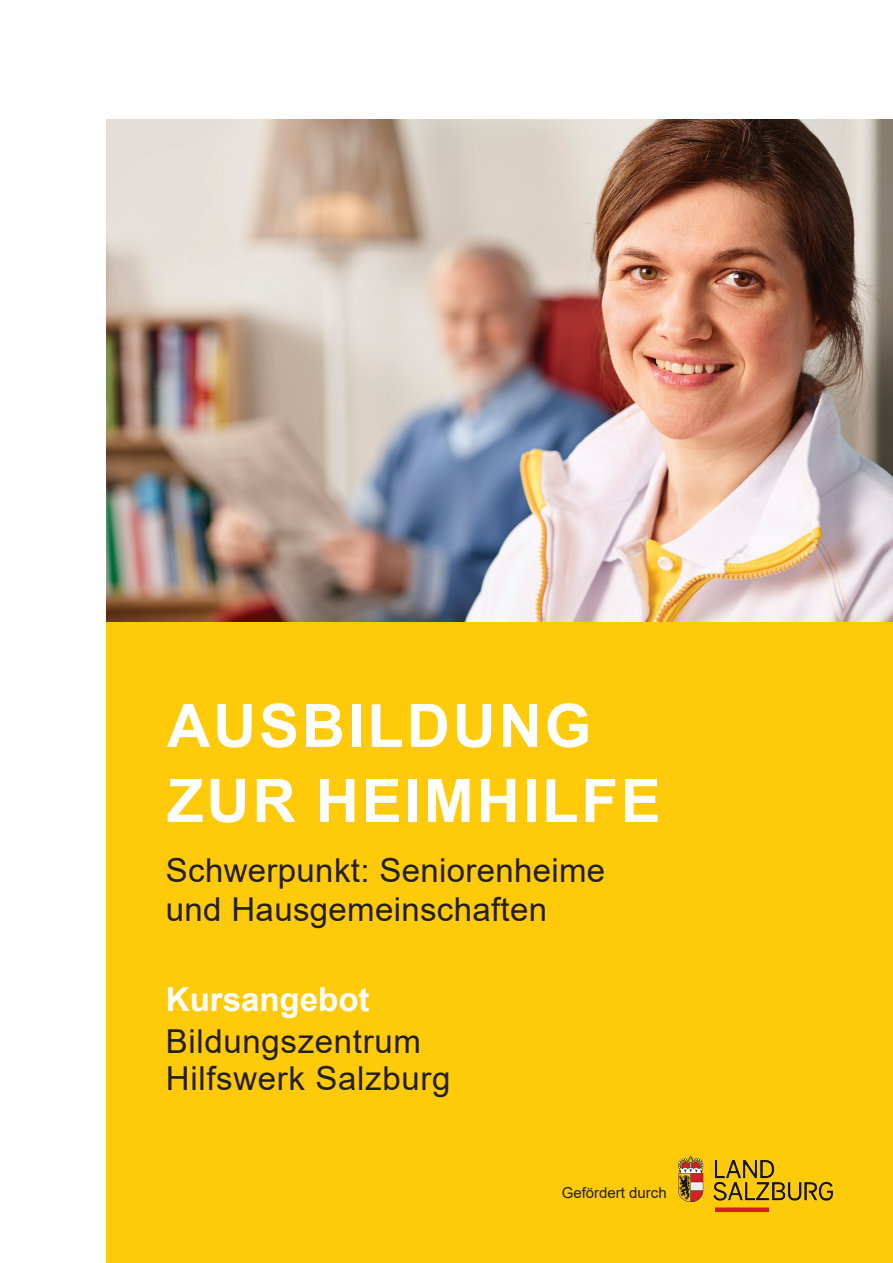
<style>
.page{position:relative;width:893px;height:1263px;background:#fff}
.page>*{position:absolute;margin:0;border:0;box-sizing:border-box;transform-origin:0 0}
.t1{font:700 60px/75px "Arial";letter-spacing:.045em;color:#fff}
.t2{font:33px/39px "Arial";letter-spacing:.01em;color:#231f20}
.t3{font:700 33px "Arial";color:#fff}
.t4{font:15px "Arial";color:#231f20}
</style>
<div class="page">
<img style="left:106px;top:119px;width:787px;height:504px">
<div style="left:106px;top:623px;width:787px;height:640px;background:#feca0a"></div>
<img style="left:677px;top:1155px;width:157px;height:57px">
<h1 class="t1" style="left:167px;top:689px;width:495px">AUSBILDUNG<br>ZUR HEIMHILFE</h1>
<p class="t2" style="left:166px;top:851px;width:441px">Schwerpunkt: Seniorenheime und Hausgemeinschaften</p>
<p class="t3" style="left:166px;top:976px;width:205px">Kursangebot</p>
<p class="t2" style="left:166px;top:1022px;width:286px;line-height:37.5px">Bildungszentrum<br>Hilfswerk Salzburg</p>
<p class="t4" style="left:562px;top:1182px;width:107px">Gefördert durch</p>
</div>
